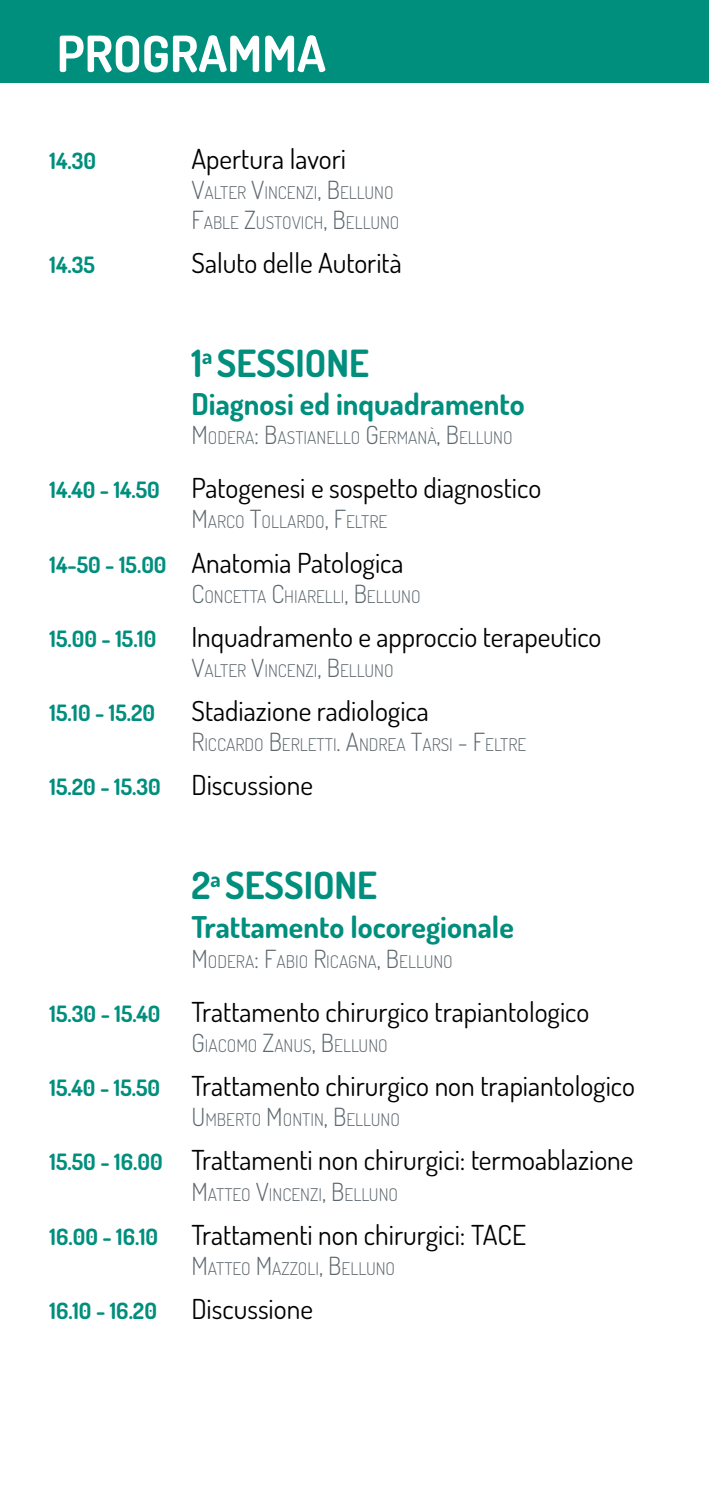
<style>
.page{position:relative;width:709px;height:1489px;background:#fff}
.page>*{position:absolute;margin:0;border:0;box-sizing:border-box;transform-origin:0 0}
.t1{font:700 50px "Dosis";color:#fff}
.t2{font:700 37.5px "Dosis";color:#008e7d}
.t3{font:700 30px "Dosis";color:#008e7d}
.t4{font:27.5px "Dosis";color:#000}
.t5{font:700 22.5px "Dosis";color:#008e7d}
.t6{font:300 17.5px/30px "Dosis";color:#5d686e}
.s1{font-size:25px}
.s2{font-weight:700;font-size:22.5px;color:#008e7d}
.s3{font-weight:400;font-size:27.5px;color:#000}
</style>
<div class="page">
<div style="left:0;top:0;width:709px;height:83px;background:#008e7d"></div>
<h1 class="t1" style="left:57px;top:22px;width:271px">PROGRAMMA</h1>
<p class="t5" style="left:50px;top:146px;width:48px">14.30</p>
<p class="t4" style="left:191px;top:140px;width:156px">Apertura lavori</p>
<p class="t6" style="left:191px;top:177px;width:210px"><span class="s1">V</span>ALTER <span class="s1">V</span>INCENZI<span class="s1">, B</span>ELLUNO<br><span class="s1">F</span>ABLE <span class="s1">Z</span>USTOVICH<span class="s1">, B</span>ELLUNO</p>
<p class="t5" style="left:50px;top:250px;width:47px">14.35</p>
<p class="t4" style="left:191px;top:245px;width:212px">Saluto delle Autorità</p>
<h2 class="t2" style="left:191px;top:338px;width:179px">1<sup>a</sup> SESSIONE</h2>
<p class="t3" style="left:191px;top:385px;width:335px">Diagnosi ed inquadramento</p>
<p class="t6" style="left:191px;top:422px;width:323px"><span class="s1">M</span>ODERA<span class="s1">: B</span>ASTIANELLO <span class="s1">G</span>ERMANÀ<span class="s1">, B</span>ELLUNO</p>
<p class="t4" style="left:50px;top:470px;width:493px"><span class="s2">14.40 - 14.50</span> Patogenesi e sospetto diagnostico</p>
<p class="t6" style="left:191px;top:506px;width:197px"><span class="s1">M</span>ARCO <span class="s1">T</span>OLLARDO<span class="s1">, F</span>ELTRE</p>
<p class="t4" style="left:50px;top:544px;width:355px"><span class="s2">14-50 - 15.00</span> Anatomia Patologica</p>
<p class="t6" style="left:191px;top:580px;width:231px"><span class="s1">C</span>ONCETTA <span class="s1">C</span>HIARELLI<span class="s1">, B</span>ELLUNO</p>
<p class="t5" style="left:50px;top:624px;width:108px">15.00 - 15.10</p>
<p class="t4" style="left:191px;top:618px;width:411px">Inquadramento e approccio terapeutico</p>
<p class="t6" style="left:191px;top:655px;width:204px"><span class="s1">V</span>ALTER <span class="s1">V</span>INCENZI<span class="s1">, B</span>ELLUNO</p>
<p class="t5" style="left:50px;top:698px;width:107px">15.10 - 15.20</p>
<p class="t4" style="left:191px;top:693px;width:239px">Stadiazione radiologica</p>
<p class="t6" style="left:191px;top:729px;width:336px"><span class="s1">R</span>ICCARDO <span class="s1">B</span>ERLETTI<span class="s1">. A</span>NDREA <span class="s1">T</span>ARSI <span class="s1">- F</span>ELTRE</p>
<p class="t5" style="left:50px;top:772px;width:265px">15.20 - 15.30 <span class="s3">Discussione</span></p>
<h2 class="t2" style="left:191px;top:861px;width:187px">2<sup>a</sup> SESSIONE</h2>
<p class="t3" style="left:191px;top:907px;width:324px">Trattamento locoregionale</p>
<p class="t6" style="left:191px;top:945px;width:263px"><span class="s1">M</span>ODERA<span class="s1">: F</span>ABIO <span class="s1">R</span>ICAGNA<span class="s1">, B</span>ELLUNO</p>
<p class="t4" style="left:50px;top:993px;width:541px"><span class="s2">15.30 - 15.40</span> Trattamento chirurgico trapiantologico</p>
<p class="t6" style="left:191px;top:1030px;width:198px"><span class="s1">G</span>IACOM O <span class="s1">Z</span>ANUS<span class="s1">, B</span>ELLUNO</p>
<p class="t4" style="left:50px;top:1068px;width:587px"><span class="s2">15.40 - 15.50</span> Trattamento chirurgico non trapiantologico</p>
<p class="t6" style="left:191px;top:1104px;width:210px"><span class="s1">U</span> MBERTO <span class="s1">M</span>ONTIN<span class="s1">, B</span>ELLUNO</p>
<p class="t4" style="left:50px;top:1142px;width:585px"><span class="s2">15.50 - 16.00</span> Trattamenti non chirurgici: termoablazione</p>
<p class="t6" style="left:191px;top:1178px;width:208px"><span class="s1">M</span>ATTEO <span class="s1">V</span>INCENZI<span class="s1">, B</span>ELLUNO</p>
<p class="t4" style="left:50px;top:1216px;width:478px"><span class="s2">16.00 - 16.10</span> Trattamenti non chirurgici: TACE</p>
<p class="t6" style="left:191px;top:1252px;width:205px"><span class="s1">M</span>ATTEO <span class="s1">M</span>AZZOLI<span class="s1">, B</span>ELLUNO</p>
<p class="t5" style="left:50px;top:1295px;width:265px">16.10 - 16.20 <span class="s3">Discussione</span></p>
</div>
